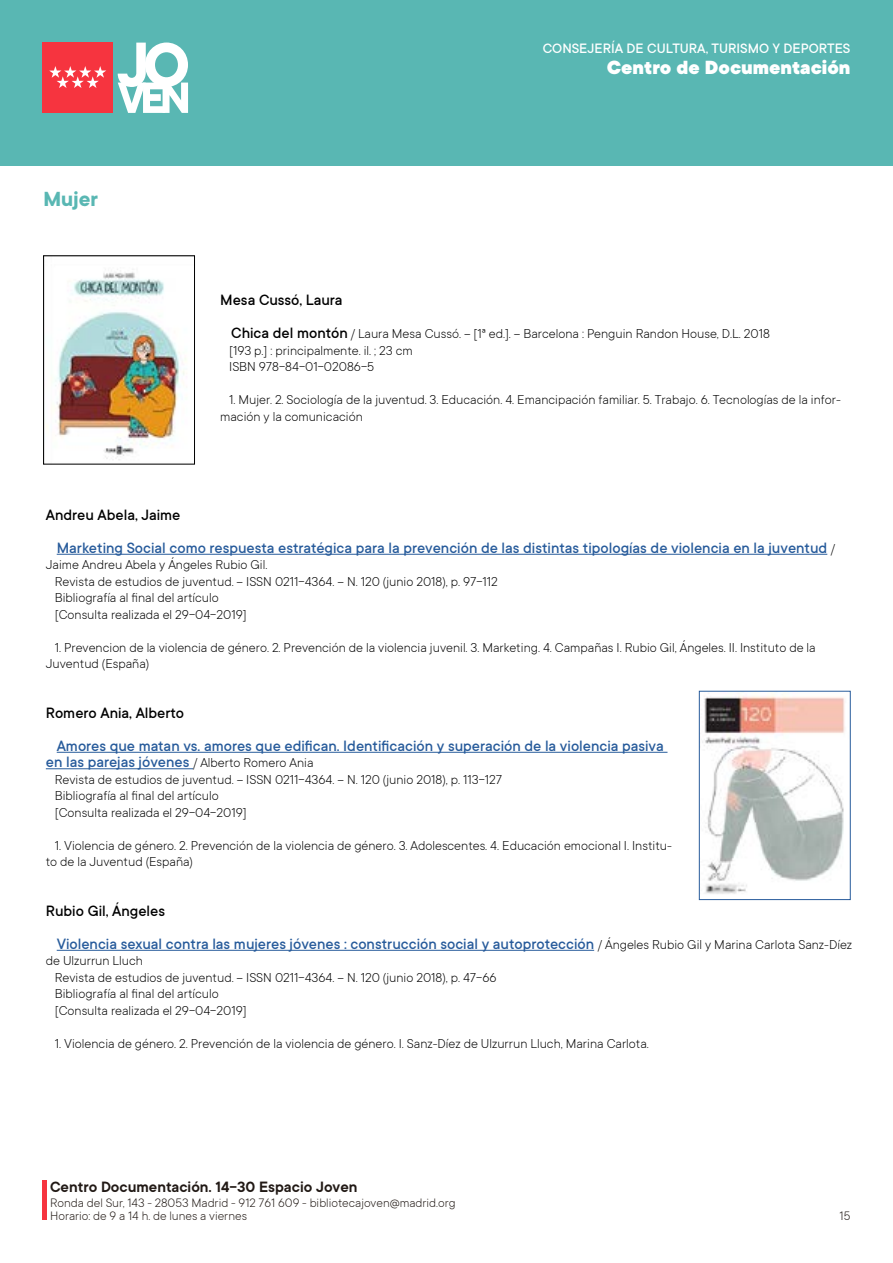
<style>
.page{position:relative;width:893px;height:1263px;background:#fff}
.page>*{position:absolute;margin:0;border:0;box-sizing:border-box;transform-origin:0 0}
.t1{font:700 22.5px "TT Commons";color:#59b7b3}
.t2{font:900 21px "TT Commons";color:#fff}
.t3{font:500 16.5px/33px "TT Commons";color:#275b9b}
.t4{font:600 16.5px "TT Commons";color:#211915}
.t5{font:500 16.5px "TT Commons";color:#000}
.t6{font:500 15px "TT Commons";color:#fff}
.t7{font:300 14.25px/16.5px "TT Commons";color:#000}
.t8{font:300 13.5px/13.5px "TT Commons";color:#211915}
.s1{font-weight:500;font-size:16.5px}
.s2{color:#000}
.s3{font-weight:300;font-size:14.25px;color:#000}
</style>
<div class="page">
<div style="left:0;top:0;width:893px;height:166px;background:#59b7b3"></div>
<div style="left:43px;top:43px;width:70px;height:70px;background:#f6343f"></div>
<svg style="left:49px;top:66px;width:57px;height:22px"></svg>
<svg style="left:118px;top:43px;width:70px;height:70px"></svg>
<hr style="left:43px;top:1180px;width:4px;height:40px;background:#f6343f">
<hr style="left:57px;top:554px;width:770px;height:1px;background:#275b9b">
<hr style="left:57px;top:752px;width:610px;height:1px;background:#275b9b">
<hr style="left:46px;top:768px;width:147px;height:1px;background:#275b9b">
<hr style="left:57px;top:950px;width:537px;height:1px;background:#275b9b">
<img style="left:46px;top:269px;width:140px;height:191px">
<div style="left:43px;top:256px;width:152px;height:208px;border:1px solid #000"></div>
<img style="left:702px;top:694px;width:143px;height:200px">
<div style="left:699px;top:691px;width:151px;height:209px;border:1px solid #275b9b"></div>
<h1 class="t1" style="left:43px;top:186px;width:56px">Mujer</h1>
<p class="t6" style="left:543px;top:40px;width:309px">CONSEJERÍA DE CULTURA, TURISMO Y DEPORTES</p>
<h2 class="t2" style="left:607px;top:56px;width:245px">Centro de Documentación</h2>
<p class="t5" style="left:220px;top:291px;width:124px">Mesa Cussó, Laura</p>
<p class="t7" style="left:229px;top:325px;width:542px"><span class="s1">Chica del montón</span> / Laura Mesa Cussó. -- [1ª ed.]. -- Barcelona : Penguin Randon House, D.L. 2018 [193 p.] : principalmente. il. ; 23 cm<br>ISBN 978-84-01-02086-5</p>
<p class="t7" style="left:220px;top:391px;width:622px;text-indent:9px">1. Mujer. 2. Sociología de la juventud. 3. Educación. 4. Emancipación familiar. 5. Trabajo. 6. Tecnologías de la infor&shy;mación y la comunicación</p>
<p class="t3" style="left:57px;top:498px;width:780px;text-indent:-11px"><span class="s2">Andreu Abela, Jaime<br></span>Marketing Social como respuesta estratégica para la prevención de las distintas tipologías de violencia en la juventud <span class="s3">/</span></p>
<p class="t7" style="left:55px;top:556px;width:445px;text-indent:-9px">Jaime Andreu Abela y Ángeles Rubio Gil.<br>Revista de estudios de juventud. -- ISSN 0211-4364. -- N. 120 (junio 2018), p. 97-112<br>Bibliografía al final del artículo<br>[Consulta realizada el 29-04-2019]</p>
<p class="t7" style="left:46px;top:639px;width:771px;text-indent:9px">1. Prevencion de la violencia de género. 2. Prevención de la violencia juvenil. 3. Marketing. 4. Campañas I. Rubio Gil, Ángeles. II. Instituto de la<br>Juventud (España)</p>
<p class="t5" style="left:46px;top:703px;width:140px">Romero Ania, Alberto</p>
<p class="t3" style="left:46px;top:737px;width:620px;line-height:16.5px;text-indent:11px">Amores que matan vs. amores que edifican. Identificación y superación de la violencia pasiva en las parejas jóvenes <span class="s3">/ Alberto Romero Ania</span></p>
<p class="t7" style="left:55px;top:771px;width:449px">Revista de estudios de juventud. -- ISSN 0211-4364. -- N. 120 (junio 2018), p. 113-127<br>Bibliografía al final del artículo<br>[Consulta realizada el 29-04-2019]</p>
<p class="t7" style="left:46px;top:837px;width:628px;text-indent:9px">1. Violencia de género. 2. Prevención de la violencia de género. 3. Adolescentes. 4. Educación emocional I. Institu&shy;to de la Juventud (España)</p>
<p class="t3" style="left:57px;top:894px;width:797px;text-indent:-11px"><span class="s2">Rubio Gil, Ángeles<br></span>Violencia sexual contra las mujeres jóvenes : construcción social y autoprotección <span class="s3">/ Ángeles Rubio Gil y Marina Carlota Sanz-Díez</span></p>
<p class="t7" style="left:55px;top:952px;width:443px;text-indent:-9px">de Ulzurrun Lluch<br>Revista de estudios de juventud. -- ISSN 0211-4364. -- N. 120 (junio 2018), p. 47-66<br>Bibliografía al final del artículo<br>[Consulta realizada el 29-04-2019]</p>
<p class="t7" style="left:55px;top:1035px;width:595px">1. Violencia de género. 2. Prevención de la violencia de género. I. Sanz-Díez de Ulzurrun Lluch, Marina Carlota.</p>
<p class="t4" style="left:50px;top:1178px;width:309px">Centro Documentación. 14-30 Espacio Joven</p>
<p class="t8" style="left:50px;top:1196px;width:407px">Ronda del Sur, 143 - 28053 Madrid - 912 761 609 - bibliotecajoven@madrid.org<br>Horario: de 9 a 14 h. de lunes a viernes</p>
<p class="t8" style="left:839px;top:1209px;width:12px">15</p>
</div>
